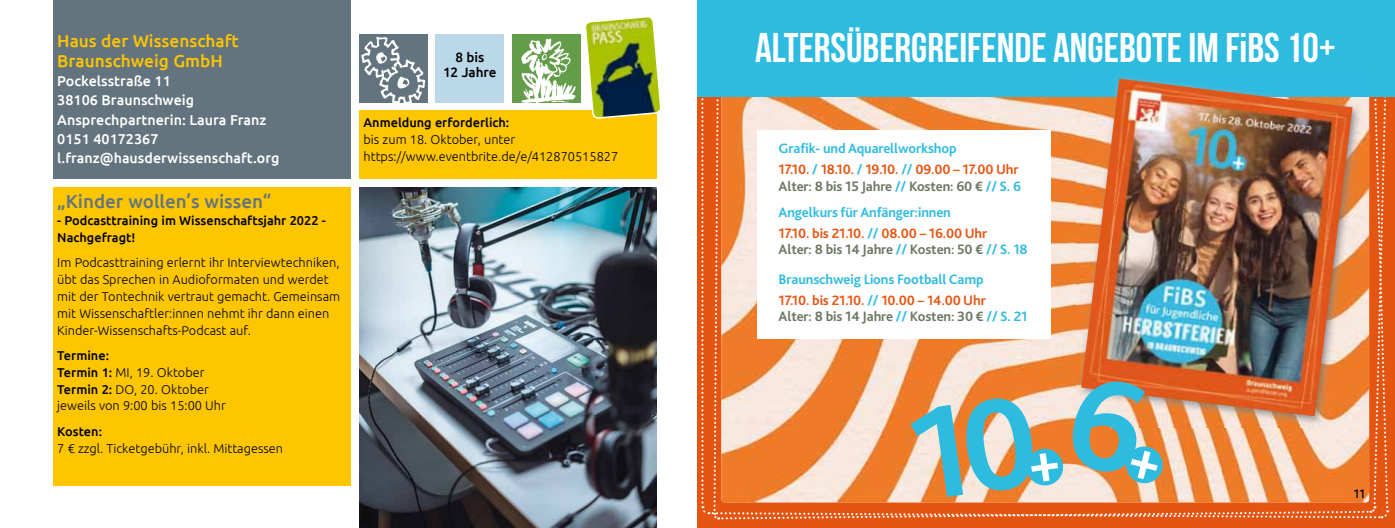
<style>
.page{position:relative;width:1395px;height:528px;background:#fff}
.page>*{position:absolute;margin:0;border:0;box-sizing:border-box;transform-origin:0 0}
.t1{font:700 41.4px "Bebas Neue";color:#fff}
.t2{font:500 18.75px "Ubuntu";color:#64747e}
.t3{font:500 17.25px/19.5px "Ubuntu";color:#fcc400}
.t4{font:700 14.25px/21.1px "Bliss 2";letter-spacing:-.01em;color:#e55512}
.t5{font:700 14.25px/26px "Bliss 2";letter-spacing:-.01em;color:#2ebbe0}
.t6{font:500 14.25px/19.2px "Ubuntu";color:#fff}
.t7{font:700 14.25px "Bliss 2";letter-spacing:-.01em;color:#6a7662}
.t8{font:500 13.5px/15px "Ubuntu";letter-spacing:-.005em;color:#000;text-align:center}
.t9{font:300 12.75px/16.8px "Ubuntu";color:#000}
.t10{font:500 12.75px/16.8px "Ubuntu";color:#000}
.t11{font:500 12.75px "Bliss 2";color:#000}
.s1{font-weight:500}
.s2{color:#2ebbe0}
.s3{color:#6a7662}
.s4{color:#e55512}
</style>
<div class="page">
<div style="left:53px;top:0;width:298px;height:179px;background:#64747e"></div>
<div style="left:512px;top:34px;width:68px;height:68px;background:#649d4a"></div>
<img style="left:521px;top:38px;width:55px;height:64px">
<div style="left:53px;top:187px;width:298px;height:298px;background:#fdc600"></div>
<div style="left:436px;top:34px;width:68px;height:68px;background:#bad8e7"></div>
<div style="left:359px;top:111px;width:298px;height:68px;background:#fdc600"></div>
<img style="left:585px;top:17px;width:75px;height:101px">
<img style="left:359px;top:35px;width:68px;height:67px">
<img style="left:359px;top:187px;width:298px;height:340px">
<img style="left:697px;top:0;width:698px;height:520px">
<h3 class="t3" style="left:57px;top:31px;width:183px">Haus der Wissenschaft<br>Braunschweig GmbH</h3>
<p class="t6" style="left:57px;top:71px;width:224px">Pockelsstraße 11<br>38106 Braunschweig<br>Ansprechpartnerin: Laura Franz<br>0151 40172367 l.franz@hausderwissenschaft.org</p>
<h2 class="t2" style="left:57px;top:189px;width:215px">„Kinder wollen’s wissen“</h2>
<p class="t10" style="left:57px;top:211px;width:270px">- Podcasttraining im Wissenschaftsjahr 2022 -<br>Nachgefragt!</p>
<p class="t9" style="left:57px;top:254px;width:284px">Im Podcasttraining erlernt ihr Interviewtechniken, übt das Sprechen in Audioformaten und werdet mit der Tontechnik vertraut gemacht. Gemeinsam mit Wissenschaftler:innen nehmt ihr dann einen Kinder-Wissenschafts-Podcast auf.</p>
<p class="t9" style="left:57px;top:346px;width:170px"><span class="s1">Termine:<br>Termin 1:</span> MI, 19. Oktober<br><span class="s1">Termin 2:</span> DO, 20. Oktober jeweils von 9:00 bis 15:00 Uhr</p>
<p class="t10" style="left:57px;top:422px;width:46px">Kosten:</p>
<p class="t9" style="left:57px;top:439px;width:227px">7 € zzgl. Ticketgebühr, inkl. Mittagessen</p>
<p class="t8" style="left:443px;top:49px;width:55px">8 bis<br>12 Jahre</p>
<p class="t10" style="left:363px;top:113px;width:147px">Anmeldung erforderlich:</p>
<p class="t9" style="left:363px;top:130px;width:256px">bis zum 18. Oktober, unter https://www.eventbrite.de/e/412870515827</p>
<h1 class="t1" style="left:755px;top:25px;width:582px">ALTERSÜBERGREIFENDE ANGEBOTE IM FIBS 10+</h1>
<p class="t4" style="left:778px;top:137px;width:241px"><span class="s2">Grafik- und Aquarellworkshop<br></span>17.10. <span class="s2">/</span> 18.10. <span class="s2">/</span> 19.10. <span class="s2">//</span> 09.00 – 17.00 Uhr</p>
<p class="t5" style="left:778px;top:172px;width:244px"><span class="s3">Alter: 8 bis 15 Jahre</span> // <span class="s3">Kosten: 60 €</span> // S. 6<br>Angelkurs für Anfänger:innen</p>
<p class="t4" style="left:778px;top:224px;width:251px;line-height:16.6px">17.10. bis 21.10. <span class="s2">//</span> 08.00 – 16.00 Uhr<br><span class="s3">Alter: 8 bis 14 Jahre</span> <span class="s2">//</span> <span class="s3">Kosten: 50 €</span> <span class="s2">// S. 18</span></p>
<p class="t5" style="left:778px;top:268px;width:209px;line-height:21.1px">Braunschweig Lions Football Camp<br><span class="s4">17.10. bis 21.10.</span> // <span class="s4">10.00 – 14.00 Uhr</span></p>
<p class="t7" style="left:778px;top:307px;width:250px">Alter: 8 bis 14 Jahre <span class="s2">//</span> Kosten: 30 € <span class="s2">// S. 21</span></p>
<p class="t11" style="left:1354px;top:486px;width:13px">11</p>
</div>
